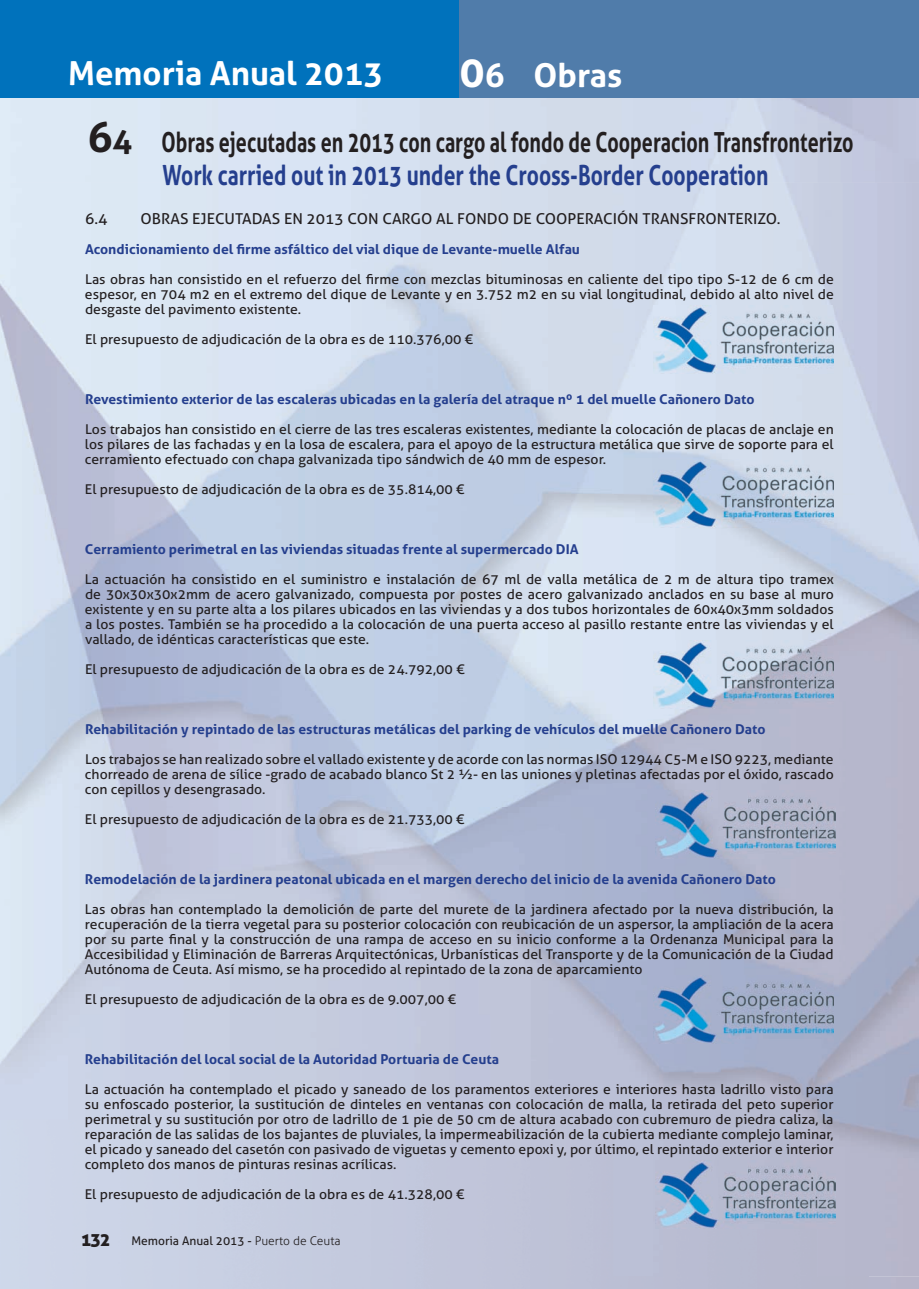
<style>
.page{position:relative;width:919px;height:1289px;background:#fff}
.page>*{position:absolute;margin:0;border:0;box-sizing:border-box;transform-origin:0 0}
.t1{font:700 33px "Aller";color:#fff}
.t2{font:700 27.75px/33.3px "Aller";color:#231f20;text-align:center;scale:.71 1}
.t3{font:15px "Aller";color:#231f20;scale:1.04 1}
.t4{font:13.5px/15px "Aller";color:#231f20;text-align:justify;scale:1.04 1}
.t5{font:700 13.5px "Aller";color:#253f8e;scale:1.04 1}
.t6{font:12px "Aller";color:#231f20}
.s1{font-size:42px}
.s2{font-size:33px}
.s3{color:#253f8e}
.s4{font-family:"Aller Display";font-size:18px}
.s5{font-weight:300}
</style>
<div class="page">
<img style="left:0;top:98px;width:918px;height:396px">
<img style="left:867px;top:183px;width:51px;height:1105px">
<img style="left:0;top:183px;width:1px;height:819px">
<img style="left:612px;top:494px;width:306px;height:157px">
<img style="left:817px;top:651px;width:101px;height:625px">
<div style="left:0;top:0;width:459px;height:98px;background:#0072bc"></div>
<div style="left:459px;top:0;width:459px;height:98px;background:#507caa"></div>
<img style="left:653px;top:306px;width:180px;height:67px">
<img style="left:653px;top:460px;width:180px;height:67px">
<img style="left:653px;top:640px;width:180px;height:68px">
<img style="left:655px;top:791px;width:180px;height:67px">
<img style="left:653px;top:975px;width:180px;height:68px">
<img style="left:655px;top:1160px;width:180px;height:68px">
<h1 class="t1" style="left:459px;top:54px;width:164px"><span class="s1">0</span>6 Obras</h1>
<h2 class="t2" style="left:87px;top:125px;width:1080px"><span class="s1">6</span><span class="s2">4</span> Obras ejecutadas en 2013 con cargo al fondo de Cooperacion Transfronterizo<br><span class="s3">Work carried out in 2013 under the Crooss-Border Cooperation</span></h2>
<p class="t3" style="left:85px;top:209px;width:23px">6.4</p>
<p class="t3" style="left:141px;top:209px;width:616px">OBRAS EJECUTADAS EN 2013 CON CARGO AL FONDO DE COOPERACIÓN TRANSFRONTERIZO.</p>
<p class="t5" style="left:85px;top:241px;width:477px">Acondicionamiento del firme asfáltico del vial dique de Levante-muelle Alfau</p>
<p class="t4" style="left:85px;top:271px;width:721px">Las obras han consistido en el refuerzo del firme con mezclas bituminosas en caliente del tipo tipo S-12 de 6 cm de espesor, en 704 m2 en el extremo del dique de Levante y en 3.752 m2 en su vial longitudinal, debido al alto nivel de desgaste del pavimento existente.</p>
<p class="t4" style="left:85px;top:331px;width:374px">El presupuesto de adjudicación de la obra es de 110.376,00 €</p>
<h1 class="t1" style="left:68px;top:52px;width:317px">Memoria Anual 2013</h1>
<p class="t5" style="left:85px;top:391px;width:645px">Revestimiento exterior de las escaleras ubicadas en la galería del atraque nº 1 del muelle Cañonero Dato</p>
<p class="t4" style="left:85px;top:421px;width:721px">Los trabajos han consistido en el cierre de las tres escaleras existentes, mediante la colocación de placas de anclaje en los pilares de las fachadas y en la losa de escalera, para el apoyo de la estructura metálica que sirve de soporte para el cerramiento efectuado con chapa galvanizada tipo sándwich de 40 mm de espesor.</p>
<p class="t4" style="left:85px;top:481px;width:366px">El presupuesto de adjudicación de la obra es de 35.814,00 €</p>
<p class="t5" style="left:85px;top:541px;width:476px">Cerramiento perimetral en las viviendas situadas frente al supermercado DIA</p>
<p class="t4" style="left:85px;top:571px;width:721px">La actuación ha consistido en el suministro e instalación de 67 ml de valla metálica de 2 m de altura tipo tramex de 30x30x30x2mm de acero galvanizado, compuesta por postes de acero galvanizado anclados en su base al muro existente y en su parte alta a los pilares ubicados en las viviendas y a dos tubos horizontales de 60x40x3mm soldados a los postes. También se ha procedido a la colocación de una puerta acceso al pasillo restante entre las viviendas y el vallado, de idénticas características que este.</p>
<p class="t4" style="left:85px;top:661px;width:366px">El presupuesto de adjudicación de la obra es de 24.792,00 €</p>
<p class="t5" style="left:85px;top:720px;width:656px">Rehabilitación y repintado de las estructuras metálicas del parking de vehículos del muelle Cañonero Dato</p>
<p class="t4" style="left:85px;top:751px;width:721px">Los trabajos se han realizado sobre el vallado existente y de acorde con las normas ISO 12944 C5-M e ISO 9223, mediante chorreado de arena de sílice -grado de acabado blanco St 2 ½- en las uniones y pletinas afectadas por el óxido, rascado con cepillos y desengrasado.</p>
<p class="t4" style="left:85px;top:811px;width:366px">El presupuesto de adjudicación de la obra es de 21.733,00 €</p>
<p class="t5" style="left:85px;top:870px;width:666px">Remodelación de la jardinera peatonal ubicada en el margen derecho del inicio de la avenida Cañonero Dato</p>
<p class="t4" style="left:85px;top:901px;width:721px">Las obras han contemplado la demolición de parte del murete de la jardinera afectado por la nueva distribución, la recuperación de la tierra vegetal para su posterior colocación con reubicación de un aspersor, la ampliación de la acera por su parte final y la construcción de una rampa de acceso en su inicio conforme a la Ordenanza Municipal para la Accesibilidad y Eliminación de Barreras Arquitectónicas, Urbanísticas del Transporte y de la Comunicación de la Ciudad Autónoma de Ceuta. Así mismo, se ha procedido al repintado de la zona de aparcamiento</p>
<p class="t4" style="left:85px;top:991px;width:358px">El presupuesto de adjudicación de la obra es de 9.007,00 €</p>
<p class="t5" style="left:85px;top:1050px;width:400px">Rehabilitación del local social de la Autoridad Portuaria de Ceuta</p>
<p class="t4" style="left:85px;top:1081px;width:721px">La actuación ha contemplado el picado y saneado de los paramentos exteriores e interiores hasta ladrillo visto para su enfoscado posterior, la sustitución de dinteles en ventanas con colocación de malla, la retirada del peto superior perimetral y su sustitución por otro de ladrillo de 1 pie de 50 cm de altura acabado con cubremuro de piedra caliza, la reparación de las salidas de los bajantes de pluviales, la impermeabilización de la cubierta mediante complejo laminar, el picado y saneado del casetón con pasivado de viguetas y cemento epoxi y, por último, el repintado exterior e interior completo dos manos de pinturas resinas acrílicas.</p>
<p class="t4" style="left:85px;top:1186px;width:366px">El presupuesto de adjudicación de la obra es de 41.328,00 €</p>
<p class="t6" style="left:81px;top:1233px;width:261px"><span class="s4">132</span> Memoria Anual 2013 - <span class="s5">Puerto de Ceuta</span></p>
</div>
